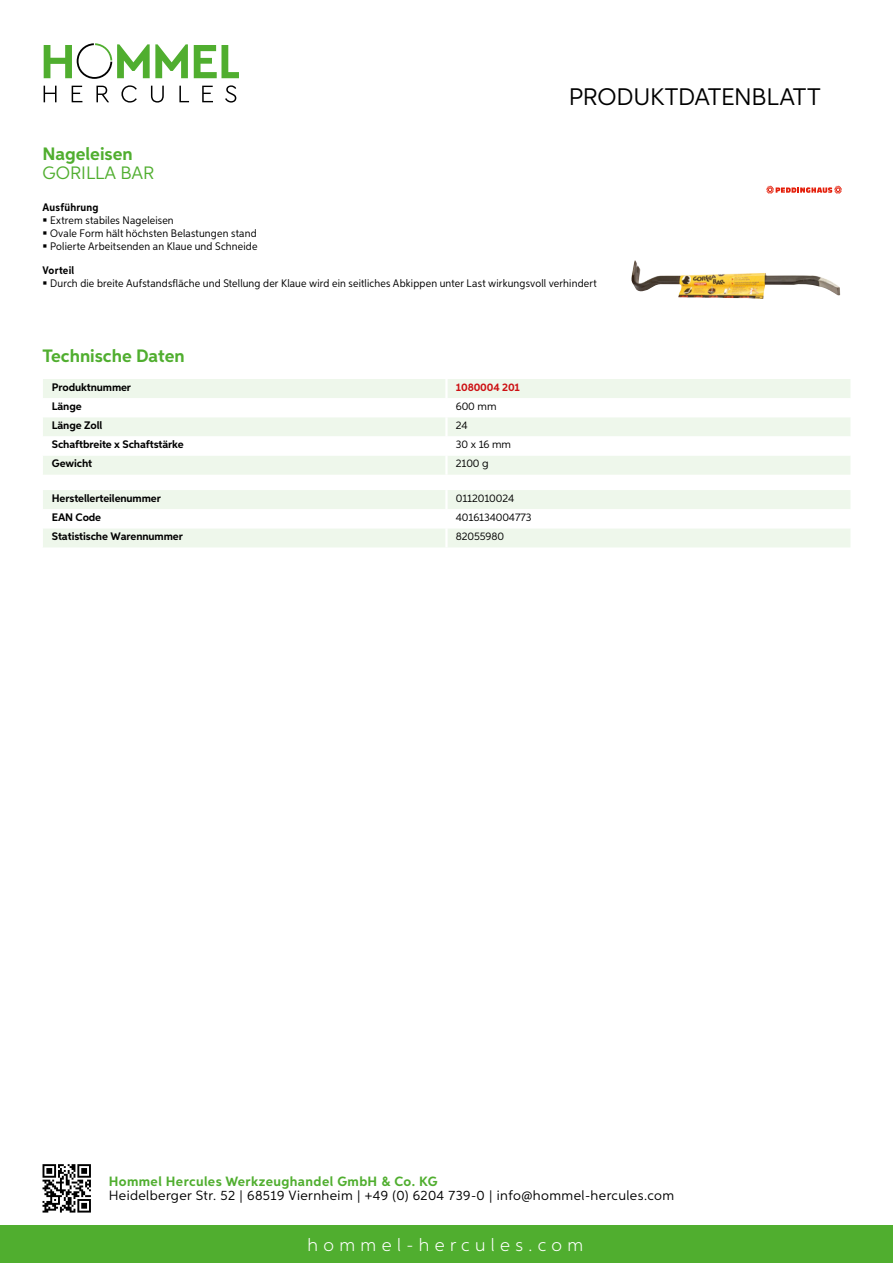
<style>
.page{position:relative;width:893px;height:1263px;background:#fff}
.page>*{position:absolute;margin:0;border:0;box-sizing:border-box;transform-origin:0 0}
.t1{font:24px "Aspira";letter-spacing:-.01em;color:#000}
.t2{font:700 18px "Aspira";color:#50ae2f}
.t3{font:300 18px "Aspira";letter-spacing:.3em;color:#fff}
.t4{font:18px "Aspira";color:#50ae2f}
.t5{font:13.5px "Aspira";letter-spacing:.03em;color:#000}
.t6{font:700 13.5px "Aspira";letter-spacing:.03em;color:#50ae2f}
.t7{font:10.95px/12.8px "Aspira Nar";letter-spacing:.015em;color:#000}
.t8{font:700 10.95px "Aspira";letter-spacing:-.01em;color:#000}
.t9{font:10.95px "Aspira";letter-spacing:-.01em;color:#000}
.t10{font:700 10.95px "Aspira Nar";letter-spacing:.02em;color:#000}
.t11{font:700 10.95px "Aspira";letter-spacing:-.01em;color:#cd1013}
</style>
<div class="page">
<div style="left:0;top:1226px;width:893px;height:37px;background:#50ae2f"></div>
<svg style="left:43px;top:1164px;width:48px;height:48px"></svg>
<svg style="left:194px;top:45px;width:45px;height:33px"></svg>
<svg style="left:44px;top:43px;width:144px;height:36px"></svg>
<svg style="left:44px;top:86px;width:13px;height:16px"></svg>
<svg style="left:72px;top:86px;width:10px;height:16px"></svg>
<svg style="left:96px;top:86px;width:13px;height:16px"></svg>
<svg style="left:121px;top:85px;width:16px;height:18px"></svg>
<svg style="left:151px;top:86px;width:13px;height:17px"></svg>
<svg style="left:179px;top:86px;width:10px;height:16px"></svg>
<svg style="left:202px;top:86px;width:11px;height:16px"></svg>
<svg style="left:225px;top:85px;width:11px;height:18px"></svg>
<div style="left:43px;top:379px;width:807px;height:96px;background:#eef7eb"></div>
<svg style="left:43px;top:398px;width:807px;height:58px"></svg>
<hr style="left:445px;top:379px;width:3px;height:19px;background:#fff">
<hr style="left:445px;top:398px;width:3px;height:19px;background:#fff">
<hr style="left:445px;top:417px;width:3px;height:19px;background:#fff">
<hr style="left:445px;top:436px;width:3px;height:20px;background:#fff">
<hr style="left:445px;top:456px;width:3px;height:19px;background:#fff">
<svg style="left:43px;top:490px;width:807px;height:57px"></svg>
<hr style="left:445px;top:528px;width:3px;height:19px;background:#fff">
<img style="left:631px;top:260px;width:209px;height:39px">
<svg style="left:766px;top:186px;width:76px;height:8px"></svg>
<h1 class="t1" style="left:569px;top:82px;width:253px">Produktdatenblatt</h1>
<h2 class="t2" style="left:43px;top:142px;width:92px">Nageleisen</h2>
<h2 class="t4" style="left:43px;top:162px;width:54px">GORILLA</h2>
<h2 class="t4" style="left:120px;top:162px;width:12px">BAR</h2>
<p class="t10" style="left:43px;top:201px;width:58px">Ausführung</p>
<p class="t7" style="left:50px;top:214px;width:209px">Extrem stabiles Nageleisen<br>Ovale Form hält höchsten Belastungen stand<br>Polierte Arbeitsenden an Klaue und Schneide</p>
<p class="t10" style="left:43px;top:263px;width:33px">Vorteil</p>
<p class="t7" style="left:50px;top:276px;width:548px">Durch die breite Aufstandsfläche und Stellung der Klaue wird ein seitliches Abkippen unter Last wirkungsvoll verhindert</p>
<h2 class="t2" style="left:43px;top:345px;width:144px">Technische Daten</h2>
<p class="t8" style="left:52px;top:380px;width:81px">Produktnummer</p>
<p class="t11" style="left:456px;top:380px;width:66px">1080004 201</p>
<p class="t8" style="left:52px;top:400px;width:31px">Länge</p>
<p class="t9" style="left:456px;top:400px;width:42px">600 mm</p>
<p class="t8" style="left:52px;top:419px;width:52px">Länge Zoll</p>
<p class="t9" style="left:456px;top:419px;width:13px">24</p>
<p class="t8" style="left:52px;top:438px;width:134px">Schaftbreite x Schaftstärke</p>
<p class="t9" style="left:456px;top:438px;width:57px">30 x 16 mm</p>
<p class="t8" style="left:52px;top:457px;width:42px">Gewicht</p>
<p class="t9" style="left:456px;top:457px;width:34px">2100 g</p>
<p class="t8" style="left:52px;top:491px;width:111px">Herstellerteilenummer</p>
<p class="t9" style="left:456px;top:492px;width:60px">0112010024</p>
<p class="t8" style="left:52px;top:511px;width:51px">EAN Code</p>
<p class="t9" style="left:456px;top:511px;width:77px">4016134004773</p>
<p class="t8" style="left:52px;top:530px;width:132px">Statistische Warennummer</p>
<p class="t9" style="left:456px;top:530px;width:50px">82055980</p>
<p class="t6" style="left:109px;top:1172px;width:330px">Hommel Hercules Werkzeughandel GmbH &amp; Co. KG</p>
<p class="t5" style="left:109px;top:1187px;width:567px">Heidelberger Str. 52 | 68519 Viernheim | +49 (0) 6204 739-0 | info@hommel-hercules.com</p>
<h2 class="t3" style="left:307px;top:1234px;width:277px">hommel-hercules.com</h2>
</div>
